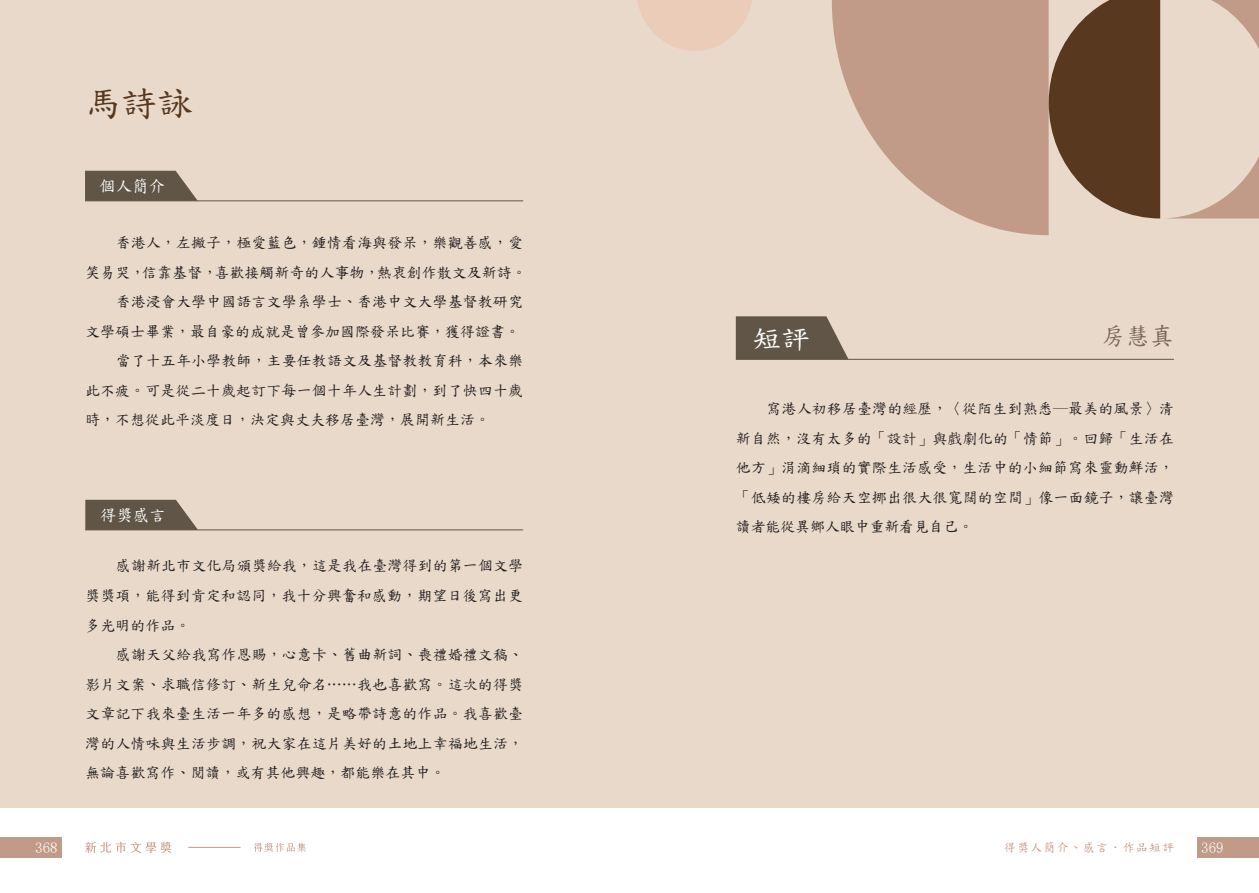
<style>
.page{position:relative;width:1259px;height:893px;background:#fff}
.page>*{position:absolute;margin:0;border:0;box-sizing:border-box;transform-origin:0 0}
.簡介-人名{font:36px "DF Kai Shu SB Estd BF";color:#57381f}
.短評-大標{font:28.5px "DF Kai Shu SB Estd BF";color:#fff}
.短評-評審名{font:24px "DF Kai Shu SB Estd BF";color:#796758}
.簡介-小標{font:16.5px "DF Kai Shu SB Estd BF";color:#fff}
.簡介-內文{font:15px/29.5px "DF Kai Shu SB Estd BF";letter-spacing:.005em;color:#231f20;text-align:justify}
.短評-內文{font:15px/29.5px "DF Kai Shu SB Estd BF";letter-spacing:.01em;color:#231f20;text-align:justify}
.t1{font:15px "Sim Sun";color:#fff}
.t2{font:12px "DF Kai Shu SB Estd BF";letter-spacing:.1em;color:#c29b88}
</style>
<div class="page">
<div style="left:0;top:837px;width:62px;height:20px;background:#c29b88"></div>
<div style="left:1197px;top:837px;width:62px;height:20px;background:#c29b88"></div>
<svg style="left:254px;top:843px;width:52px;height:9px"></svg>
<svg style="left:85px;top:842px;width:86px;height:11px"></svg>
<hr style="left:188px;top:847px;width:53px;height:1px;background:#c29b88">
<div style="left:0;top:0;width:1259px;height:808px;background:#e9d9ca"></div>
<svg style="left:832px;top:0;width:216px;height:235px;fill:#c29b88"></svg>
<svg style="left:637px;top:0;width:115px;height:51px"></svg>
<svg style="left:1048px;top:0;width:211px;height:218px"></svg>
<svg style="left:85px;top:500px;width:113px;height:29px;background:#6e6254"></svg>
<hr style="left:85px;top:529px;width:438px;height:1px;background:#605547">
<svg style="left:85px;top:171px;width:112px;height:29px;background:#6c6153"></svg>
<svg style="left:736px;top:316px;width:112px;height:43px;background:#6d6254"></svg>
<hr style="left:85px;top:200px;width:438px;height:1px;background:#605547">
<hr style="left:736px;top:359px;width:438px;height:1px;background:#605547">
<p class="簡介-人名" style="left:85px;top:85px;width:128px">馬詩詠</p>
<p class="簡介-小標" style="left:99px;top:178px;width:67px">個人簡介</p>
<p class="簡介-內文" style="left:85px;top:228px;width:443px;text-align:right">香港人，左撇子，極愛藍色，鍾情看海與發呆，樂觀善感，愛<br>笑易哭，信靠基督，喜歡接觸新奇的人事物，熱衷創作散文及新詩。</p>
<p class="簡介-內文" style="left:85px;top:287px;width:439px;text-align:right">香港浸會大學中國語言文學系學士、香港中文大學基督教研究<br>文學碩士畢業，最自豪的成就是曾參加國際發呆比賽，獲得證書。</p>
<p class="簡介-內文" style="left:85px;top:346px;width:440px;text-indent:31px">當了十五年小學教師，主要任教語文及基督教教育科，本來樂此不疲。可是從二十歲起訂下每一個十年人生計劃，到了快四十歲時，不想從此平淡度日，決定與丈夫移居臺灣，展開新生活。</p>
<p class="簡介-小標" style="left:100px;top:507px;width:67px">得獎感言</p>
<p class="簡介-內文" style="left:85px;top:551px;width:439px;text-indent:31px">感謝新北市文化局頒獎給我，這是我在臺灣得到的第一個文學獎獎項，能得到肯定和認同，我十分興奮和感動，期望日後寫出更多光明的作品。</p>
<p class="簡介-內文" style="left:85px;top:640px;width:439px;text-indent:31px">感謝天父給我寫作恩賜，心意卡、舊曲新詞、喪禮婚禮文稿、影片文案、求職信修訂、新生兒命名……我也喜歡寫。這次的得獎文章記下我來臺生活一年多的感想，是略帶詩意的作品。我喜歡臺灣的人情味與生活步調，祝大家在這片美好的土地上幸福地生活，無論喜歡寫作、閱讀，或有其他興趣，都能樂在其中。</p>
<p class="短評-大標" style="left:753px;top:324px;width:73px">短評</p>
<p class="短評-評審名" style="left:1102px;top:324px;width:73px">房慧真</p>
<p class="短評-內文" style="left:736px;top:394px;width:440px;text-indent:31px">寫港人初移居臺灣的經歷，〈從陌生到熟悉─最美的風景〉清新自然，沒有太多的「設計」與戲劇化的「情節」。回歸「生活在他方」涓滴細瑣的實際生活感受，生活中的小細節寫來靈動鮮活，「低矮的樓房給天空挪出很大很寬闊的空間」像一面鏡子，讓臺灣讀者能從異鄉人眼中重新看見自己。</p>
<p class="t1" style="left:35px;top:840px;width:24px">368</p>
<p class="t2" style="left:1004px;top:841px;width:178px">得獎人簡介、感言．作品短評</p>
<p class="t1" style="left:1201px;top:840px;width:24px">369</p>
</div>
